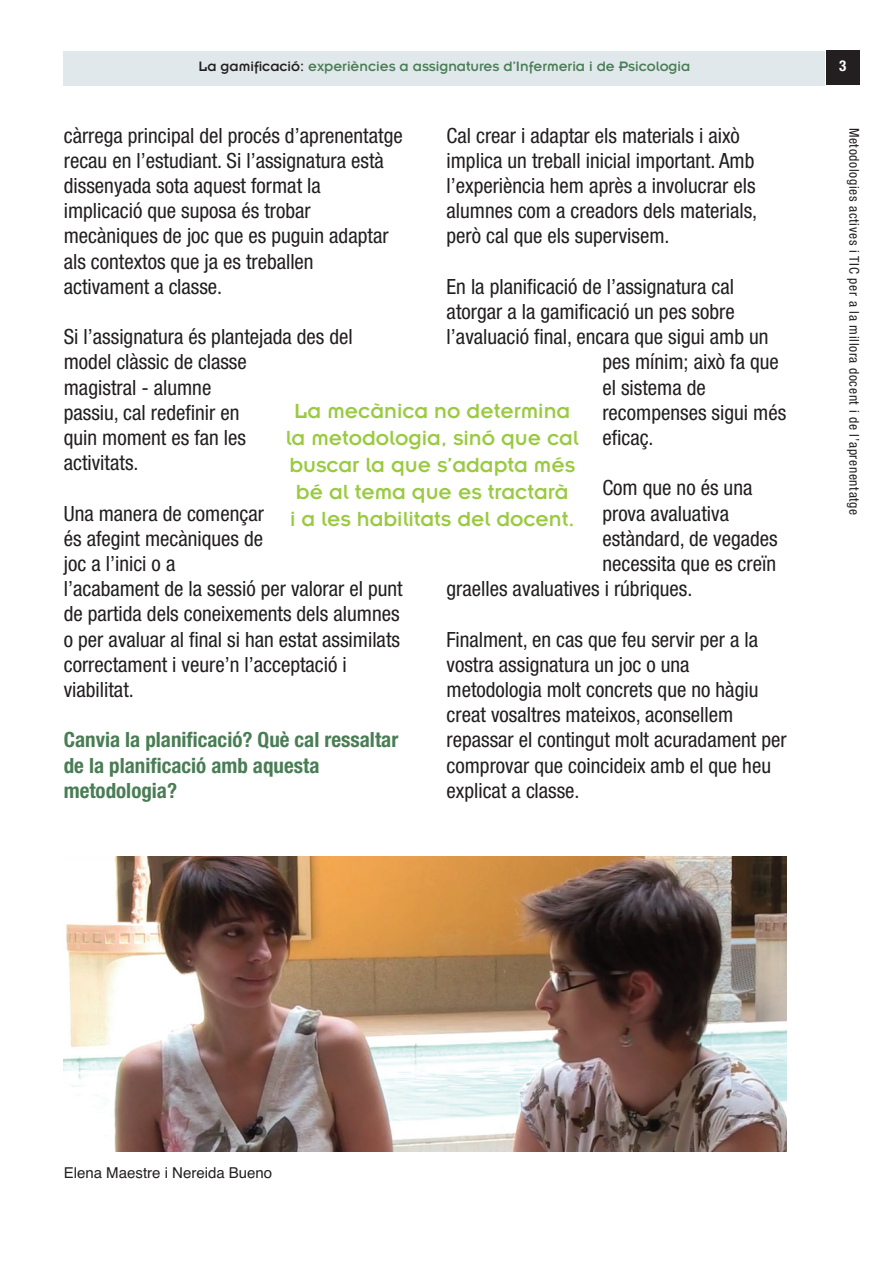
<style>
.page{position:relative;width:893px;height:1263px;background:#fff}
.page>*{position:absolute;margin:0;border:0;box-sizing:border-box;transform-origin:0 0}
.t1{font:22.5px/27px "Insignia";color:#99ca40;text-align:center}
.t2{font:condensed 21px/25.2px "Helvetica Neue LT Std";color:#231f20}
.t3{font:700 condensed 21px/25.2px "Helvetica Neue LT Std";color:#497d54}
.t4{font:15px "Insignia";color:#497d54}
.t5{font:15px "Helvetica";color:#231f20}
.t6{font:700 condensed 15px "Helvetica Neue LT Std";color:#fff}
.t7{font:condensed 13.5px "Helvetica Neue LT Std";letter-spacing:.05em;color:#231f20}
.s1{color:#231f20}
</style>
<div class="page">
<div style="left:64px;top:51px;width:761px;height:34px;background:#e0e8ec"></div>
<div style="left:826px;top:51px;width:33px;height:34px;background:#231f20"></div>
<img style="left:64px;top:856px;width:723px;height:295px">
<p class="t4" style="left:199px;top:62px;width:493px"><span class="s1">La gamificació:</span> experiències a assignatures d’Infermeria i de Psicologia</p>
<p class="t2" style="left:64px;top:124px;width:340px">càrrega principal del procés d’aprenentatge recau en l’estudiant. Si l’assignatura està dissenyada sota aquest format la implicació que suposa és trobar mecàniques de joc que es puguin adaptar als contextos que ja es treballen activament a classe.</p>
<p class="t2" style="left:64px;top:326px;width:290px">Si l’assignatura és plantejada des del model clàssic de classe<br>magistral - alumne<br>passiu, cal redefinir en<br>quin moment es fan les<br>activitats.</p>
<p class="t2" style="left:64px;top:502px;width:340px">Una manera de començar<br>és afegint mecàniques de<br>joc a l’inici o a<br>l’acabament de la sessió per valorar el punt de partida dels coneixements dels alumnes o per avaluar al final si han estat assimilats correctament i veure’n l’acceptació i viabilitat.</p>
<p class="t3" style="left:64px;top:730px;width:336px">Canvia la planificació? Què cal ressaltar de la planificació amb aquesta metodologia?</p>
<p class="t2" style="left:446px;top:124px;width:312px">Cal crear i adaptar els materials i això implica un treball inicial important. Amb l’experiència hem après a involucrar els alumnes com a creadors dels materials, però cal que els supervisem.</p>
<p class="t2" style="left:446px;top:276px;width:289px">En la planificació de l’assignatura cal</p>
<p class="t2" style="left:446px;top:301px;width:290px">atorgar a la gamificació un pes sobre</p>
<p class="t2" style="left:446px;top:326px;width:323px">l’avaluació final, encara que sigui amb un</p>
<p class="t2" style="left:602px;top:351px;width:178px">pes mínim; això fa que</p>
<p class="t2" style="left:602px;top:376px;width:105px">el sistema de</p>
<p class="t2" style="left:602px;top:402px;width:185px">recompenses sigui més</p>
<p class="t2" style="left:602px;top:427px;width:53px">eficaç.</p>
<p class="t2" style="left:602px;top:477px;width:152px">Com que no és una</p>
<p class="t2" style="left:602px;top:502px;width:128px">prova avaluativa</p>
<p class="t2" style="left:602px;top:528px;width:177px">estàndard, de vegades</p>
<p class="t2" style="left:602px;top:553px;width:175px">necessita que es creïn</p>
<p class="t2" style="left:446px;top:578px;width:247px">graelles avaluatives i rúbriques.</p>
<p class="t2" style="left:446px;top:628px;width:342px">Finalment, en cas que feu servir per a la vostra assignatura un joc o una metodologia molt concrets que no hàgiu creat vosaltres mateixos, aconsellem repassar el contingut molt acuradament per comprovar que coincideix amb el que heu explicat a classe.</p>
<p class="t1" style="left:286px;top:400px;width:295px">La mecànica no determina la metodologia, sinó que cal buscar la que s’adapta més bé al tema que es tractarà<br>i a les habilitats del docent.</p>
<p class="t6" style="left:839px;top:60px;width:9px">3</p>
<p class="t7" style="left:859px;top:128px;width:389px;rotate:90deg">Metodologies actives i TIC per a la millora docent i de l’aprenentatge</p>
<p class="t5" style="left:64px;top:1167px;width:210px">Elena Maestre i Nereida Bueno</p>
</div>
